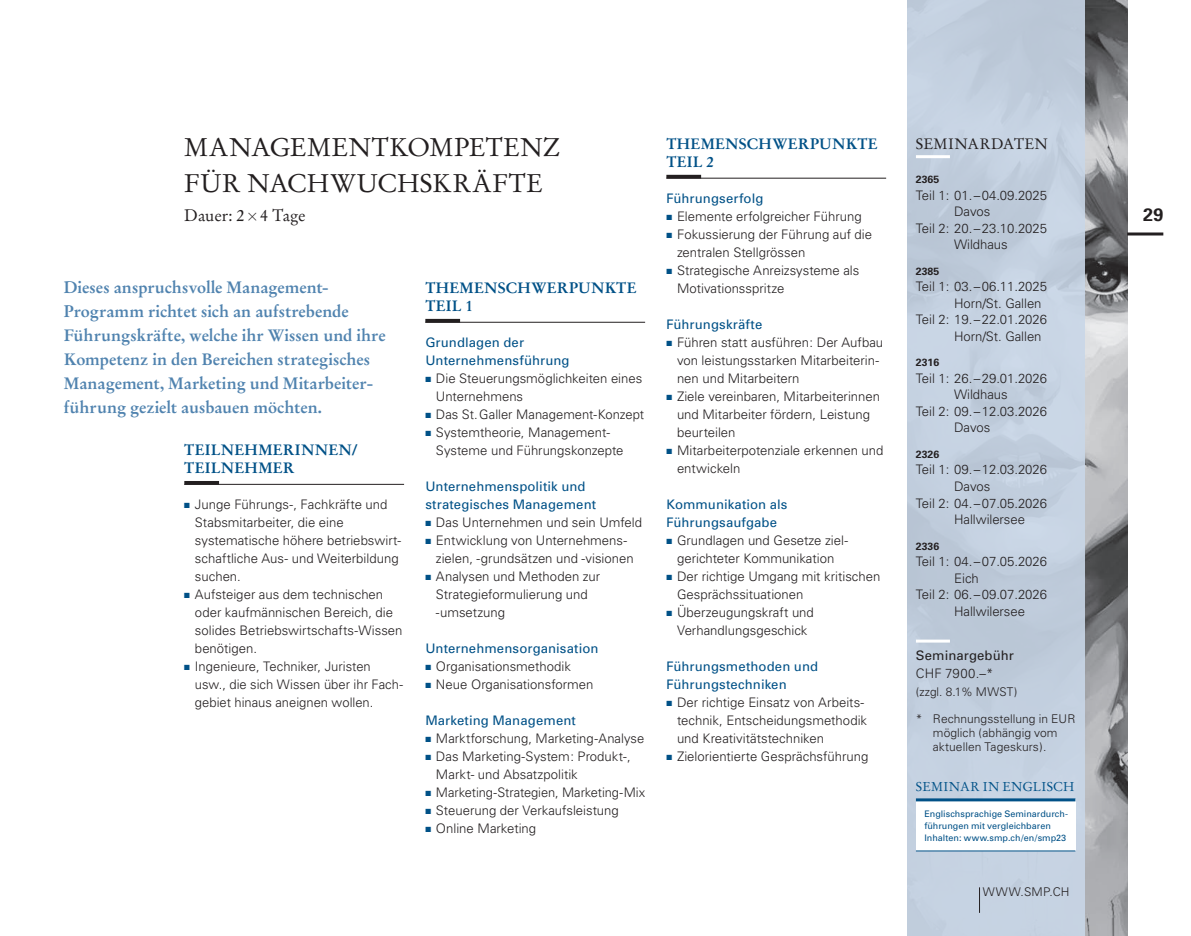
<style>
.page{position:relative;width:1191px;height:936px;background:#fff}
.page>*{position:absolute;margin:0;border:0;box-sizing:border-box;transform-origin:0 0}
.t1{font:25.5px/36px "Stempel Garamond";letter-spacing:.01em;color:#231f20}
.t2{font:700 18px "Univers";color:#231f20}
.t3{font:700 16.5px/24px "Stempel Garamond";letter-spacing:-.005em;color:#5083af}
.t4{font:16.5px "Stempel Garamond";letter-spacing:-.005em;color:#231f20}
.t5{font:700 15px/18px "Stempel Garamond";letter-spacing:.015em;color:#005187}
.t6{font:15px "Stempel Garamond";letter-spacing:.015em;color:#231f20}
.t7{font:300 13.2px/18px "Univers";color:#231f20}
.t8{font:13.2px/18px "Univers";letter-spacing:.01em;color:#005187}
.t9{font:13.2px "Univers";letter-spacing:.005em;color:#231f20}
.t10{font:12.9px "Stempel Garamond";letter-spacing:.015em;color:#005187}
.t11{font:300 12px/14.2px "Univers";letter-spacing:.005em;color:#231f20}
.t12{font:700 10.5px "Univers";color:#231f20}
.t13{font:9px/12px "Univers";letter-spacing:.005em;color:#005187}
.s1{font-family:"Mathematical Pi One";font-size:13.5px}
.s2{color:#005187}
</style>
<div class="page">
<img style="left:1084px;top:0;width:43px;height:935px">
<div style="left:907px;top:0;width:177px;height:935px;background:#c3d0df"></div>
<hr style="left:1127px;top:232px;width:36px;height:3px;background:#231f20">
<svg style="left:979px;top:887px;width:1px;height:25px"></svg>
<hr style="left:916px;top:155px;width:34px;height:3px;background:#fff">
<hr style="left:916px;top:639px;width:34px;height:3px;background:#fff">
<hr style="left:425px;top:322px;width:220px;height:1px;background:#231f20">
<hr style="left:425px;top:319px;width:35px;height:3px;background:#231f20">
<hr style="left:184px;top:484px;width:220px;height:1px;background:#231f20">
<hr style="left:184px;top:481px;width:35px;height:3px;background:#231f20">
<hr style="left:666px;top:178px;width:220px;height:1px;background:#231f20">
<hr style="left:666px;top:175px;width:35px;height:3px;background:#231f20">
<div style="left:916px;top:799px;width:159px;height:51px;background:#fff"></div>
<hr style="left:916px;top:798px;width:159px;height:3px;background:#005187">
<hr style="left:916px;top:850px;width:159px;height:1px;background:#005187">
<h1 class="t1" style="left:184px;top:129px;width:377px">MANAGEMENTKOMPETENZ<br>FÜR NACHWUCHSKRÄFTE</h1>
<p class="t4" style="left:184px;top:205px;width:123px">Dauer: 2 <span class="s1">3</span> 4 Tage</p>
<p class="t3" style="left:64px;top:275px;width:323px">Dieses anspruchsvolle Management-Programm richtet sich an aufstrebende Führungskräfte, welche ihr Wissen und ihre Kompetenz in den Bereichen strategisches Management, Marketing und Mitarbeiter&shy;führung gezielt ausbauen möchten.</p>
<p class="t5" style="left:184px;top:441px;width:175px">TEILNEHMERINNEN/<br>TEILNEHMER</p>
<p class="t7" style="left:195px;top:495px;width:208px;text-indent:-11px"><span class="s2">■</span> Junge Führungs-, Fachkräfte und<br>Stabsmitarbeiter, die eine systematische höhere betriebswirt&shy;schaftliche Aus- und Weiterbildung suchen.</p>
<p class="t7" style="left:195px;top:585px;width:209px;text-indent:-11px"><span class="s2">■</span> Aufsteiger aus dem technischen oder kaufmännischen Bereich, die solides Betriebswirtschafts-Wissen benötigen.</p>
<p class="t7" style="left:195px;top:657px;width:210px;text-indent:-11px"><span class="s2">■</span> Ingenieure, Techniker, Juristen usw., die sich Wissen über ihr Fach&shy;gebiet hinaus aneignen wollen.</p>
<p class="t5" style="left:425px;top:279px;width:213px">THEMENSCHWERPUNKTE<br>TEIL 1</p>
<p class="t8" style="left:425px;top:333px;width:146px">Grundlagen der<br>Unternehmensführung</p>
<p class="t7" style="left:436px;top:369px;width:208px;text-indent:-11px"><span class="s2">■</span> Die Steuerungsmöglichkeiten eines<br>Unternehmens</p>
<p class="t7" style="left:425px;top:405px;width:220px"><span class="s2">■</span> Das St.Galler Management-Konzept</p>
<p class="t7" style="left:436px;top:423px;width:189px;text-indent:-11px"><span class="s2">■</span> Systemtheorie, Management-<br>Systeme und Führungskonzepte</p>
<p class="t8" style="left:425px;top:477px;width:172px">Unternehmenspolitik und strategisches Management</p>
<p class="t7" style="left:425px;top:513px;width:218px"><span class="s2">■</span> Das Unternehmen und sein Umfeld</p>
<p class="t7" style="left:436px;top:531px;width:199px;text-indent:-11px"><span class="s2">■</span> Entwicklung von Unternehmens&shy;zielen, -grundsätzen und -visionen</p>
<p class="t7" style="left:436px;top:567px;width:166px;text-indent:-11px"><span class="s2">■</span> Analysen und Methoden zur<br>Strategieformulierung und -umsetzung</p>
<p class="t8" style="left:425px;top:639px;width:175px">Unternehmensorganisation</p>
<p class="t7" style="left:425px;top:657px;width:147px"><span class="s2">■</span> Organisationsmethodik</p>
<p class="t7" style="left:425px;top:675px;width:170px"><span class="s2">■</span> Neue Organisationsformen</p>
<p class="t8" style="left:425px;top:711px;width:152px">Marketing Management</p>
<p class="t7" style="left:425px;top:729px;width:220px"><span class="s2">■</span> Marktforschung, Marketing-Analyse</p>
<p class="t7" style="left:436px;top:747px;width:196px;text-indent:-11px"><span class="s2">■</span> Das Marketing-System: Produkt-,<br>Markt- und Absatzpolitik</p>
<p class="t7" style="left:425px;top:783px;width:221px"><span class="s2">■</span> Marketing-Strategien, Marketing-Mix</p>
<p class="t7" style="left:425px;top:801px;width:195px"><span class="s2">■</span> Steuerung der Verkaufsleistung</p>
<p class="t7" style="left:425px;top:819px;width:112px"><span class="s2">■</span> Online Marketing</p>
<p class="t5" style="left:666px;top:135px;width:213px">THEMENSCHWERPUNKTE<br>TEIL 2</p>
<p class="t8" style="left:666px;top:189px;width:99px">Führungserfolg</p>
<p class="t7" style="left:666px;top:207px;width:197px"><span class="s2">■</span> Elemente erfolgreicher Führung</p>
<p class="t7" style="left:677px;top:225px;width:197px;text-indent:-11px"><span class="s2">■</span> Fokussierung der Führung auf die zentralen Stellgrössen</p>
<p class="t7" style="left:677px;top:261px;width:184px;text-indent:-11px"><span class="s2">■</span> Strategische Anreizsysteme als<br>Motivationsspritze</p>
<p class="t8" style="left:666px;top:315px;width:97px">Führungskräfte</p>
<p class="t7" style="left:677px;top:333px;width:208px;text-indent:-11px"><span class="s2">■</span> Führen statt ausführen: Der Aufbau von leistungsstarken Mitarbeiterin&shy;nen und Mitarbeitern</p>
<p class="t7" style="left:677px;top:387px;width:204px;text-indent:-11px"><span class="s2">■</span> Ziele vereinbaren, Mitarbeiterinnen und Mitarbeiter fördern, Leistung beurteilen</p>
<p class="t7" style="left:677px;top:441px;width:208px;text-indent:-11px"><span class="s2">■</span> Mitarbeiterpotenziale erkennen und entwickeln</p>
<p class="t8" style="left:666px;top:495px;width:123px">Kommunikation als<br>Führungsaufgabe</p>
<p class="t7" style="left:666px;top:531px;width:183px;text-align:center"><span class="s2">■</span> Grundlagen und Gesetze ziel&shy;gerichteter Kommunikation</p>
<p class="t7" style="left:677px;top:567px;width:205px;text-indent:-11px"><span class="s2">■</span> Der richtige Umgang mit kritischen<br>Gesprächssituationen</p>
<p class="t7" style="left:666px;top:603px;width:149px;text-align:center"><span class="s2">■</span> Überzeugungskraft und<br>Verhandlungsgeschick</p>
<p class="t8" style="left:666px;top:657px;width:153px">Führungsmethoden und<br>Führungstechniken</p>
<p class="t7" style="left:677px;top:693px;width:192px;text-indent:-11px"><span class="s2">■</span> Der richtige Einsatz von Arbeits&shy;technik, Entscheidungsmethodik und Kreativitätstechniken</p>
<p class="t7" style="left:666px;top:747px;width:203px"><span class="s2">■</span> Zielorientierte Gesprächsführung</p>
<p class="t6" style="left:916px;top:135px;width:133px">SEMINARDATEN</p>
<p class="t12" style="left:916px;top:173px;width:25px">2365</p>
<p class="t7" style="left:916px;top:186px;width:133px">Teil 1: 01.–04.09.2025</p>
<p class="t7" style="left:954px;top:203px;width:38px">Davos</p>
<p class="t7" style="left:916px;top:219px;width:133px">Teil 2: 20.–23.10.2025</p>
<p class="t7" style="left:954px;top:236px;width:55px">Wildhaus</p>
<p class="t12" style="left:916px;top:265px;width:25px">2385</p>
<p class="t7" style="left:916px;top:278px;width:133px">Teil 1: 03.–06.11.2025</p>
<p class="t7" style="left:954px;top:294px;width:89px">Horn/St. Gallen</p>
<p class="t7" style="left:916px;top:311px;width:133px">Teil 2: 19.–22.01.2026</p>
<p class="t7" style="left:954px;top:327px;width:89px">Horn/St. Gallen</p>
<p class="t12" style="left:916px;top:356px;width:25px">2316</p>
<p class="t7" style="left:916px;top:369px;width:133px">Teil 1: 26.–29.01.2026</p>
<p class="t7" style="left:954px;top:386px;width:55px">Wildhaus</p>
<p class="t7" style="left:916px;top:402px;width:133px">Teil 2: 09.–12.03.2026</p>
<p class="t7" style="left:954px;top:419px;width:38px">Davos</p>
<p class="t12" style="left:916px;top:448px;width:25px">2326</p>
<p class="t7" style="left:916px;top:461px;width:133px">Teil 1: 09.–12.03.2026</p>
<p class="t7" style="left:954px;top:477px;width:38px">Davos</p>
<p class="t7" style="left:916px;top:494px;width:133px">Teil 2: 04.–07.05.2026</p>
<p class="t7" style="left:954px;top:510px;width:72px">Hallwilersee</p>
<p class="t12" style="left:916px;top:539px;width:25px">2336</p>
<p class="t7" style="left:916px;top:552px;width:133px">Teil 1: 04.–07.05.2026</p>
<p class="t7" style="left:954px;top:569px;width:26px">Eich</p>
<p class="t7" style="left:916px;top:585px;width:133px">Teil 2: 06.–09.07.2026</p>
<p class="t7" style="left:954px;top:602px;width:72px">Hallwilersee</p>
<p class="t9" style="left:916px;top:647px;width:99px">Seminargebühr</p>
<p class="t7" style="left:916px;top:664px;width:79px">CHF 7900.–*</p>
<p class="t11" style="left:916px;top:684px;width:103px">(zzgl. 8.1% MWST)</p>
<p class="t11" style="left:933px;top:711px;width:144px;text-indent:-17px">* Rechnungsstellung in EUR möglich (abhängig vom aktuellen Tageskurs).</p>
<p class="t10" style="left:916px;top:778px;width:160px">SEMINAR IN ENGLISCH</p>
<p class="t13" style="left:924px;top:808px;width:145px">Englischsprachige Seminardurch&shy;führungen mit vergleichbaren<br>Inhalten: www.smp.ch/en/smp23</p>
<p class="t11" style="left:982px;top:884px;width:88px">WWW.SMP.CH</p>
<h2 class="t2" style="left:1143px;top:204px;width:22px">29</h2>
</div>
